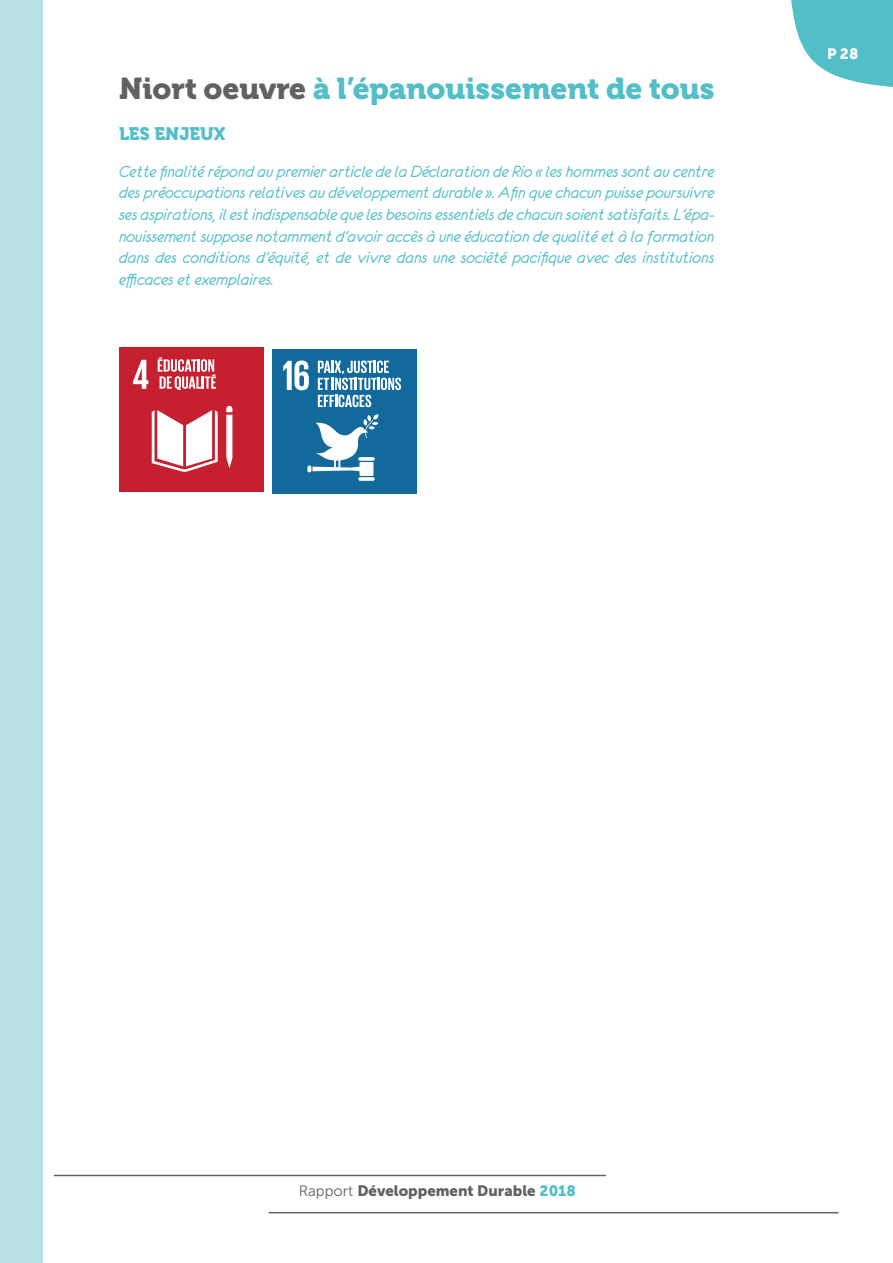
<style>
.page{position:relative;width:893px;height:1263px;background:#fff}
.page>*{position:absolute;margin:0;border:0;box-sizing:border-box;transform-origin:0 0}
.t1{font:30px "Museo 900";color:#52bec8}
.t2{font:18px/21.6px "Eurofurenceitalic";color:#52bec8;text-align:justify}
.t3{font:18px "Museo 900";color:#52bec8}
.t4{font:15px "Museo Sans 900";color:#626161}
.t5{font:15px "Museo Sans 900";color:#fff}
.s1{color:#626161}
.s2{font-family:"Museo Sans 300"}
.s3{color:#52bec8}
</style>
<div class="page">
<hr style="left:54px;top:1175px;width:552px;height:1px;background:#626161">
<hr style="left:269px;top:1212px;width:569px;height:1px;background:#626161">
<svg style="left:791px;top:0;width:102px;height:87px"></svg>
<div style="left:0;top:0;width:43px;height:1263px;background:#b9e0e5"></div>
<div style="left:119px;top:348px;width:145px;height:144px;background:#c61f30"></div>
<svg style="left:133px;top:360px;width:15px;height:29px"></svg>
<svg style="left:226px;top:406px;width:6px;height:62px"></svg>
<svg style="left:152px;top:410px;width:66px;height:62px"></svg>
<svg style="left:158px;top:357px;width:58px;height:33px"></svg>
<div style="left:272px;top:349px;width:145px;height:144px;background:#11699c"></div>
<svg style="left:283px;top:360px;width:26px;height:30px"></svg>
<svg style="left:358px;top:477px;width:17px;height:4px"></svg>
<svg style="left:307px;top:414px;width:72px;height:62px"></svg>
<svg style="left:318px;top:361px;width:83px;height:46px"></svg>
<h1 class="t1" style="left:119px;top:71px;width:597px"><span class="s1">Niort oeuvre</span> à l’épanouissement de tous</h1>
<p class="t3" style="left:119px;top:124px;width:108px">LES ENJEUX</p>
<p class="t2" style="left:119px;top:160px;width:597px">Cette finalité répond au premier article de la Déclaration de Rio « les hommes sont au centre des préoccupations relatives au développement durable ». Afin que chacun puisse poursuivre ses aspirations, il est indispensable que les besoins essentiels de chacun soient satisfaits. L’épa&shy;nouissement suppose notamment d’avoir accès à une éducation de qualité et à la formation dans des conditions d’équité, et de vivre dans une société pacifique avec des institutions efficaces et exemplaires.</p>
<p class="t5" style="left:827px;top:46px;width:33px">P 28</p>
<p class="t4" style="left:299px;top:1182px;width:279px"><span class="s2">Rapport</span> Développement Durable <span class="s3">2018</span></p>
</div>
